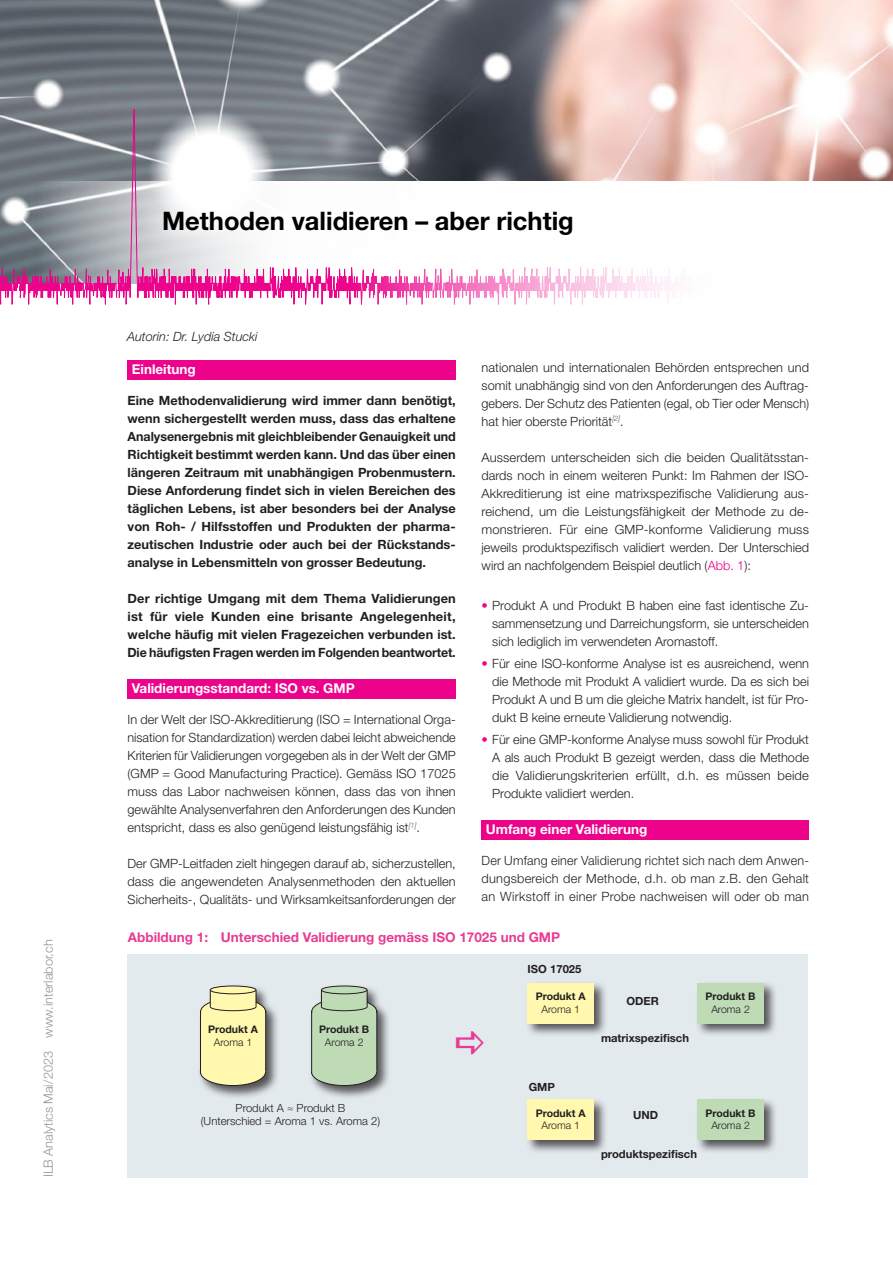
<style>
.page{position:relative;width:893px;height:1263px;background:#fff}
.page>*{position:absolute;margin:0;border:0;box-sizing:border-box;transform-origin:0 0}
.t1{font:700 25.5px "Helvetica Neue LT Std";color:#000}
.t2{font:700 13.5px "Helvetica Neue LT Std";color:#fff}
.t3{font:700 13.5px "Helvetica Neue LT Std";color:#e83b93}
.t4{font:300 12.75px/18px "Helvetica Neue LT Std";color:#231f20;text-align:justify}
.t5{font:700 12.75px/18px "Helvetica Neue LT Std";color:#231f20}
.t6{font:300 12.75px "Helvetica Neue LT Std";color:#939598}
.t7{font:italic 300 12.75px "Helvetica Neue LT Std";color:#231f20}
.t8{font:700 11.25px "Helvetica Neue LT Std";color:#231f20}
.t9{font:300 11.25px/13.5px "Helvetica Neue LT Std";color:#231f20;text-align:center}
.t10{font:700 10.5px "Helvetica Neue LT Std";color:#231f20}
.t11{font:300 10.5px "Helvetica Neue LT Std";color:#231f20}
.s1{color:#ed028c}
.s2{font-weight:700;color:#ed028c}
</style>
<div class="page">
<div style="left:128px;top:954px;width:680px;height:224px;background:#e3eaee"></div>
<div style="left:198px;top:983px;width:82px;height:117px;background:#231f20;opacity:.75"></div>
<div style="left:200px;top:1058px;width:66px;height:27px;background:#fff8ae;border-radius:50%"></div>
<div style="left:200px;top:1058px;width:66px;height:28px;border:1px solid #231f20;border-radius:50%"></div>
<svg style="left:201px;top:998px;width:65px;height:28px"></svg>
<div style="left:200px;top:998px;width:66px;height:28px;border:1px solid #231f20;border-radius:50%"></div>
<div style="left:201px;top:1013px;width:65px;height:59px;background:#fff8ae"></div>
<svg style="left:210px;top:1003px;width:46px;height:8px"></svg>
<div style="left:210px;top:1002px;width:46px;height:9px;border:1px solid #231f20;border-radius:50%"></div>
<div style="left:210px;top:990px;width:46px;height:17px;background:#fff8ae"></div>
<div style="left:210px;top:986px;width:46px;height:8px;background:#fff8ae;border-radius:50%"></div>
<div style="left:210px;top:985px;width:46px;height:9px;border:1px solid #231f20;border-radius:50%"></div>
<svg style="left:210px;top:990px;width:1px;height:17px"></svg>
<svg style="left:256px;top:990px;width:1px;height:17px"></svg>
<hr style="left:200px;top:1011px;width:1px;height:62px;background:#231f20">
<hr style="left:265px;top:1010px;width:1px;height:62px;background:#231f20">
<div style="left:309px;top:983px;width:82px;height:117px;background:#231f20;opacity:.75"></div>
<div style="left:311px;top:1058px;width:66px;height:27px;background:#bedbb6;border-radius:50%"></div>
<div style="left:311px;top:1058px;width:66px;height:28px;border:1px solid #231f20;border-radius:50%"></div>
<svg style="left:312px;top:998px;width:65px;height:28px"></svg>
<div style="left:311px;top:998px;width:66px;height:28px;border:1px solid #231f20;border-radius:50%"></div>
<div style="left:312px;top:1013px;width:65px;height:59px;background:#bedbb6"></div>
<div style="left:321px;top:1003px;width:46px;height:8px;background:#bedbb6;border-radius:50%"></div>
<div style="left:321px;top:1002px;width:46px;height:9px;border:1px solid #231f20;border-radius:50%"></div>
<div style="left:321px;top:990px;width:46px;height:17px;background:#bedbb6"></div>
<div style="left:321px;top:986px;width:46px;height:8px;background:#bedbb6;border-radius:50%"></div>
<div style="left:321px;top:986px;width:46px;height:8px;border:1px solid #231f20;border-radius:50%"></div>
<svg style="left:321px;top:990px;width:1px;height:17px"></svg>
<svg style="left:367px;top:990px;width:1px;height:17px"></svg>
<hr style="left:311px;top:1011px;width:1px;height:62px;background:#231f20">
<hr style="left:376px;top:1010px;width:1px;height:62px;background:#231f20">
<div style="left:525px;top:980px;width:83px;height:58px;background:#231f20;opacity:.75"></div>
<div style="left:528px;top:983px;width:66px;height:40px;background:#fff8ae"></div>
<div style="left:695px;top:980px;width:83px;height:58px;background:#231f20;opacity:.75"></div>
<div style="left:697px;top:983px;width:67px;height:40px;background:#bedbb6"></div>
<div style="left:525px;top:1097px;width:83px;height:57px;background:#231f20;opacity:.75"></div>
<div style="left:528px;top:1099px;width:66px;height:40px;background:#fff8ae"></div>
<div style="left:695px;top:1097px;width:83px;height:57px;background:#231f20;opacity:.75"></div>
<div style="left:698px;top:1099px;width:66px;height:40px;background:#bedbb6"></div>
<div style="left:128px;top:360px;width:328px;height:20px;background:#ed028c"></div>
<div style="left:128px;top:679px;width:328px;height:20px;background:#ed028c"></div>
<div style="left:482px;top:820px;width:327px;height:20px;background:#ed028c"></div>
<img style="left:0;top:0;width:893px;height:89px">
<svg style="left:89px;top:89px;width:349px;height:215px"></svg>
<svg style="left:0;top:88px;width:89px;height:216px;background:#8e8494"></svg>
<svg style="left:438px;top:88px;width:345px;height:216px"></svg>
<svg style="left:783px;top:88px;width:110px;height:93px"></svg>
<p class="t6" style="left:40px;top:1177px;width:239px;rotate:-90deg">ILB Analytics Mai/2023 www.interlabor.ch</p>
<h1 class="t1" style="left:162px;top:205px;width:413px">Methoden validieren – aber richtig</h1>
<p class="t7" style="left:127px;top:329px;width:132px">Autorin: Dr. Lydia Stucki</p>
<p class="t2" style="left:132px;top:361px;width:65px">Einleitung</p>
<p class="t5" style="left:128px;top:391px;width:330px">Eine Methodenvalidierung wird immer dann benötigt, wenn sichergestellt werden muss, dass das erhaltene Analysenergebnis mit gleichbleibender Genauigkeit und Richtigkeit bestimmt werden kann. Und das über einen längeren Zeitraum mit unabhängigen Probenmustern.<br>Diese Anforderung findet sich in vielen Bereichen des täglichen Lebens, ist aber besonders bei der Analyse von Roh- / Hilfsstoffen und Produkten der pharma&shy;zeutischen Industrie oder auch bei der Rückstands-- analyse in Lebensmitteln von grosser Bedeutung.</p>
<p class="t5" style="left:128px;top:589px;width:330px;text-align:justify">Der richtige Umgang mit dem Thema Validierungen ist für viele Kunden eine brisante Angelegenheit, welche häufig mit vielen Fragezeichen verbunden ist.<br>Die häufigsten Fragen werden im Folgenden beantwortet.</p>
<p class="t2" style="left:132px;top:680px;width:224px">Validierungsstandard: ISO vs. GMP</p>
<p class="t4" style="left:128px;top:710px;width:330px">In der Welt der ISO-Akkreditierung (ISO = International Orga&shy;nisation for Standardization) werden dabei leicht abweichende Kriterien für Validierungen vorgegeben als in der Welt der GMP (GMP = Good Manufacturing Practice). Gemäss ISO 17025 muss das Labor nachweisen können, dass das von ihnen gewählte Analysenverfahren den Anforderungen des Kunden entspricht, dass es also genügend leistungsfähig ist<sup>[1]</sup>.</p>
<p class="t4" style="left:128px;top:854px;width:330px">Der GMP-Leitfaden zielt hingegen darauf ab, sicherzustellen, dass die angewendeten Analysenmethoden den aktuellen Sicherheits-, Qualitäts- und Wirksamkeitsanforderungen der</p>
<p class="t4" style="left:482px;top:358px;width:329px">nationalen und internationalen Behörden entsprechen und somit unabhängig sind von den Anforderungen des Auftrag&shy;gebers. Der Schutz des Patienten (egal, ob Tier oder Mensch) hat hier oberste Priorität<sup>[2]</sup>.</p>
<p class="t4" style="left:482px;top:448px;width:329px;text-align:left">Ausserdem unterscheiden sich die beiden Qualitätsstan--- dards noch in einem weiteren Punkt: Im Rahmen der ISO-Akkreditierung ist eine matrixspezifische Validierung aus&shy;reichend, um die Leistungsfähigkeit der Methode zu de&shy;monstrieren. Für eine GMP-konforme Validierung muss jeweils produktspezifisch validiert werden. Der Unterschied wird an nachfolgendem Beispiel deutlich (<span class="s1">Abb. 1</span>):</p>
<p class="t4" style="left:492px;top:596px;width:318px;text-indent:-11px"><span class="s2">•</span> Produkt A und Produkt B haben eine fast identische Zu&shy;sammensetzung und Darreichungsform, sie unterscheiden sich lediglich im verwendeten Aromastoff.</p>
<p class="t4" style="left:492px;top:654px;width:318px;text-indent:-11px"><span class="s2">•</span> Für eine ISO-konforme Analyse ist es ausreichend, wenn die Methode mit Produkt A validiert wurde. Da es sich bei Produkt A und B um die gleiche Matrix handelt, ist für Pro&shy;dukt B keine erneute Validierung notwendig.</p>
<p class="t4" style="left:492px;top:731px;width:318px;text-indent:-11px"><span class="s2">•</span> Für eine GMP-konforme Analyse muss sowohl für Produkt A als auch Produkt B gezeigt werden, dass die Methode die Validierungskriterien erfüllt, d.h. es müssen beide Produkte validiert werden.</p>
<p class="t2" style="left:486px;top:821px;width:163px">Umfang einer Validierung</p>
<p class="t4" style="left:482px;top:851px;width:329px">Der Umfang einer Validierung richtet sich nach dem Anwen&shy;dungsbereich der Methode, d.h. ob man z.B. den Gehalt an Wirkstoff in einer Probe nachweisen will oder ob man</p>
<p class="t3" style="left:128px;top:929px;width:434px">Abbildung 1: Unterschied Validierung gemäss ISO 17025 und GMP</p>
<p class="t10" style="left:208px;top:1023px;width:51px">Produkt A</p>
<p class="t11" style="left:214px;top:1035px;width:40px">Aroma 1</p>
<p class="t10" style="left:319px;top:1023px;width:51px">Produkt B</p>
<p class="t11" style="left:325px;top:1035px;width:40px">Aroma 2</p>
<p class="t9" style="left:201px;top:1101px;width:181px">Produkt A ≈ Produkt B<br>(Unterschied = Aroma 1 vs. Aroma 2)</p>
<p class="t8" style="left:528px;top:962px;width:55px">ISO 17025</p>
<p class="t10" style="left:536px;top:990px;width:51px">Produkt A</p>
<p class="t11" style="left:541px;top:1003px;width:40px">Aroma 1</p>
<p class="t8" style="left:529px;top:1080px;width:28px">GMP</p>
<p class="t10" style="left:536px;top:1106px;width:51px">Produkt A</p>
<p class="t11" style="left:541px;top:1119px;width:40px">Aroma 1</p>
<p class="t8" style="left:626px;top:994px;width:34px">ODER</p>
<p class="t8" style="left:601px;top:1031px;width:90px">matrixspezifisch</p>
<p class="t10" style="left:706px;top:990px;width:51px">Produkt B</p>
<p class="t11" style="left:711px;top:1003px;width:40px">Aroma 2</p>
<p class="t8" style="left:633px;top:1108px;width:27px">UND</p>
<p class="t10" style="left:706px;top:1106px;width:51px">Produkt B</p>
<p class="t11" style="left:711px;top:1119px;width:40px">Aroma 2</p>
<p class="t8" style="left:601px;top:1147px;width:98px">produktspezifisch</p>
</div>
